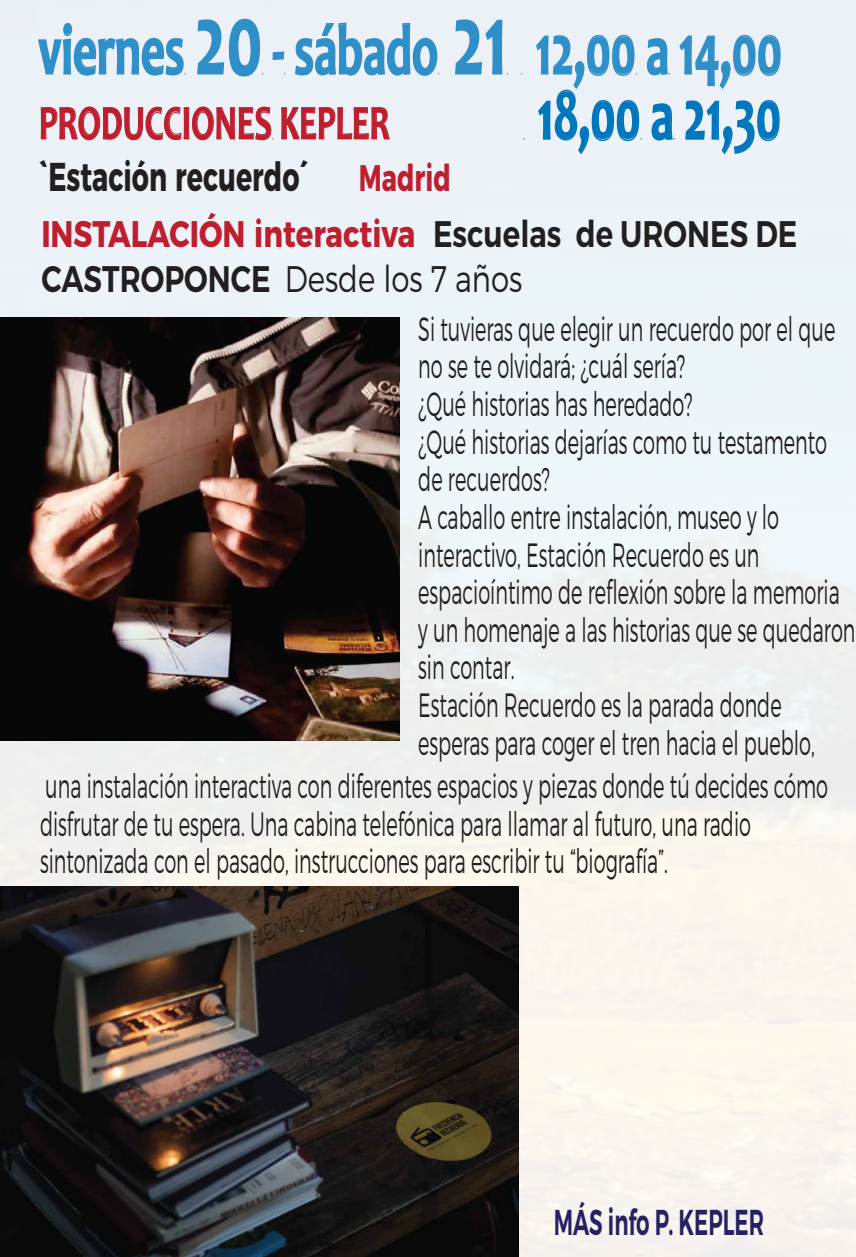
<style>
.page{position:relative;width:856px;height:1257px;background:#fff}
.page>*{position:absolute;margin:0;border:0;box-sizing:border-box;transform-origin:0 0}
.t1{font:700 72.6px "Candara";color:#0077bd;scale:.65 1}
.t2{font:700 48.9px "Candara";color:#be1e2d;scale:.68 1}
.t3{font:700 40.2px "Montserrat";color:#231f20;scale:.67 1}
.t4{font:600 36.9px/45.3px "Montserrat";color:#231f20;scale:.79 1}
.t5{font:600 36px "Montserrat";color:#262262;scale:.59 1}
.t6{font:300 33.6px/37.5px "Montserrat";color:#231f20;scale:.57 1}
.s1{font-size:103.2px}
.s2{font-size:36.9px;color:#be1e2d}
.s3{font-weight:700;color:#be1e2d}
.s4{font-weight:300}
</style>
<div class="page">
<img style="left:0;top:0;width:855px;height:1256px">
<svg style="left:41px;top:106px;width:232px;height:34px;background:#e2c8cf"></svg>
<svg style="left:281px;top:107px;width:109px;height:33px;background:#e2c4cc"></svg>
<img style="left:0;top:317px;width:399px;height:423px">
<img style="left:0;top:886px;width:518px;height:370px">
<svg style="left:38px;top:23px;width:147px;height:53px;background:#c9deee"></svg>
<svg style="left:196px;top:18px;width:67px;height:59px;background:#cde1ef"></svg>
<div style="left:272px;top:52px;width:12px;height:8px;border:2px solid #0077bd"></div>
<svg style="left:294px;top:22px;width:145px;height:55px;background:#c7deed"></svg>
<svg style="left:454px;top:19px;width:53px;height:56px;background:#cde1ef"></svg>
<svg style="left:535px;top:34px;width:246px;height:122px;background:#cee1ef"></svg>
<h1 class="t1" style="left:38px;top:5px;width:1144px">viernes <span class="s1">20</span> - sábado <span class="s1">21</span> 12,00 a 14,00</h1>
<h2 class="t2" style="left:39px;top:92px;width:517px">PRODUCCIONES KEPLER</h2>
<p class="t3" style="left:39px;top:143px;width:616px">`Estación recuerdo´ <span class="s2">Madrid</span></p>
<h1 class="t1" style="left:537px;top:70px;width:375px">18,00 a 21,30</h1>
<p class="t4" style="left:41px;top:211px;width:958px"><span class="s3">INSTALACIÓN interactiva</span> Escuelas de URONES DE<br>CASTROPONCE <span class="s4">Desde los 7 años</span></p>
<p class="t6" style="left:418px;top:309px;width:768px">Si tuvieras que elegir un recuerdo por el que no se te olvidará; ¿cuál sería?<br>¿Qué historias has heredado?<br>¿Qué historias dejarías como tu testamento de recuerdos?<br>A caballo entre instalación, museo y lo interactivo, Estación Recuerdo es un espacioíntimo de reflexión sobre la memoria y un homenaje a las historias que se quedaron sin contar.<br>Estación Recuerdo es la parada donde esperas para coger el tren hacia el pueblo,</p>
<p class="t6" style="left:40px;top:766px;width:1383px">una instalación interactiva con diferentes espacios y piezas donde tú decides cómo disfrutar de tu espera. Una cabina telefónica para llamar al futuro, una radio sintonizada con el pasado, instrucciones para escribir tu “biografía”.</p>
<p class="t5" style="left:553px;top:1199px;width:357px">MÁS info P. KEPLER</p>
</div>
